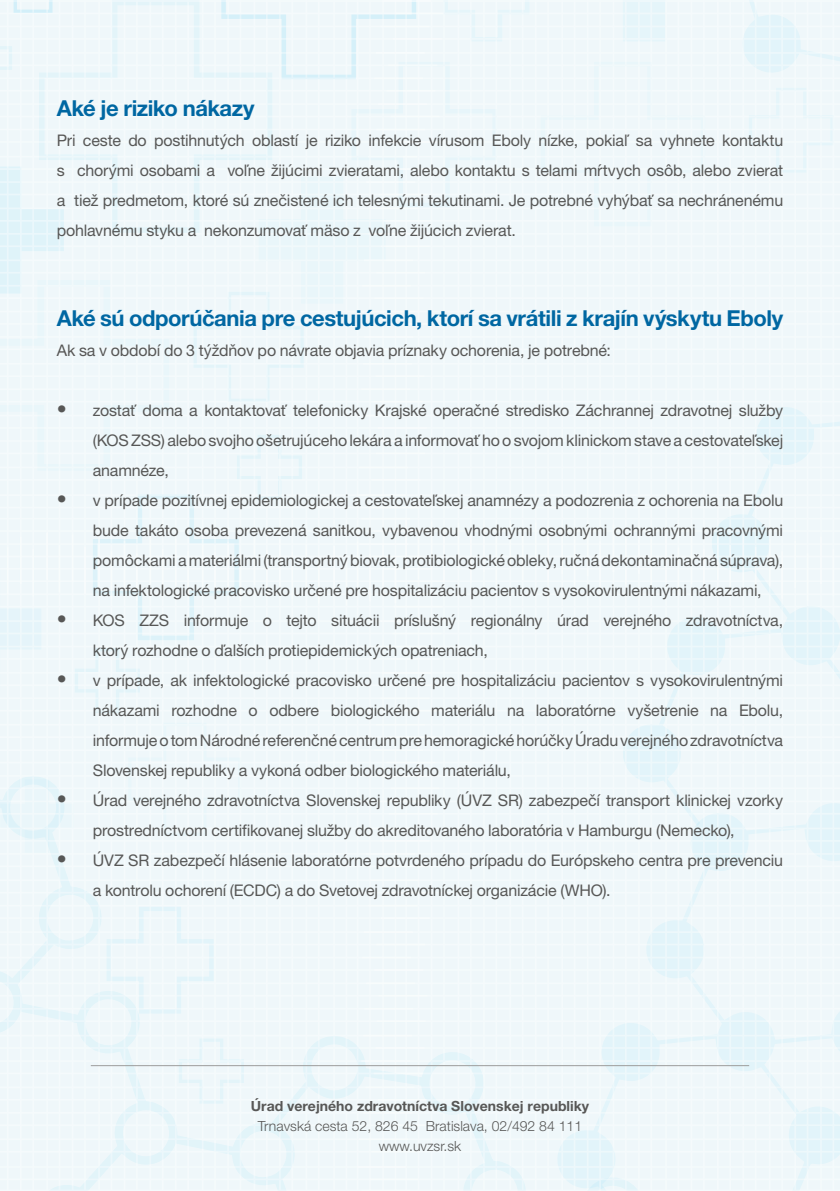
<style>
.page{position:relative;width:840px;height:1191px;background:#fff}
.page>*{position:absolute;margin:0;border:0;box-sizing:border-box;transform-origin:0 0}
.t1{font:700 22px "Helvetica Neue LT Pro";letter-spacing:-.02em;color:#0067a2}
.t2{font:16px/30px "Helvetica Neue LT Pro";letter-spacing:-.015em;color:#575756;text-align:justify}
.t3{font:300 14px/20px "Helvetica Neue LT Pro";color:#575756;text-align:center}
.t4{font:700 14px "Helvetica Neue LT Pro";color:#575756}
.s1{font-size:20px}
</style>
<div class="page">
<svg style="left:444px;top:605px;width:395px;height:586px;fill:#eff7fa"></svg>
<div style="left:0;top:605px;width:444px;height:586px;background:#eff7fa"></div>
<div style="left:444px;top:0;width:395px;height:605px;background:#eff7fa"></div>
<div style="left:0;top:0;width:444px;height:605px;background:#eff7fa"></div>
<hr style="left:91px;top:1065px;width:657px;height:1px;background:#9d9d9c">
<h1 class="t1" style="left:57px;top:95px;width:199px">Aké je riziko nákazy</h1>
<p class="t2" style="left:57px;top:125px;width:727px">Pri ceste do postihnutých oblastí je riziko infekcie vírusom Eboly nízke, pokiaľ sa vyhnete kontaktu s chorými osobami a voľne žijúcimi zvieratami, alebo kontaktu s telami mŕtvych osôb, alebo zvierat a tiež predmetom, ktoré sú znečistené ich telesnými tekutinami. Je potrebné vyhýbať sa nechránenému pohlavnému styku a nekonzumovať mäso z voľne žijúcich zvierat.</p>
<h1 class="t1" style="left:57px;top:305px;width:727px">Aké sú odporúčania pre cestujúcich, ktorí sa vrátili z krajín výskytu Eboly</h1>
<p class="t2" style="left:57px;top:335px;width:555px">Ak sa v období do 3 týždňov po návrate objavia príznaky ochorenia, je potrebné:</p>
<p class="t2" style="left:93px;top:395px;width:691px;text-indent:-36px"><span class="s1">•</span> zostať doma a kontaktovať telefonicky Krajské operačné stredisko Záchrannej zdravotnej služby (KOS ZSS) alebo svojho ošetrujúceho lekára a informovať ho o svojom klinickom stave a cestovateľskej anamnéze,</p>
<p class="t2" style="left:93px;top:485px;width:691px;text-indent:-36px"><span class="s1">•</span> v prípade pozitívnej epidemiologickej a cestovateľskej anamnézy a podozrenia z ochorenia na Ebolu bude takáto osoba prevezená sanitkou, vybavenou vhodnými osobnými ochrannými pracovnými pomôckami a materiálmi (transportný biovak, protibiologické obleky, ručná dekontaminačná súprava), na infektologické pracovisko určené pre hospitalizáciu pacientov s vysokovirulentnými nákazami,</p>
<p class="t2" style="left:93px;top:605px;width:691px;text-indent:-36px"><span class="s1">•</span> KOS ZZS informuje o tejto situácii príslušný regionálny úrad verejného zdravotníctva, ktorý rozhodne o ďalších protiepidemických opatreniach,</p>
<p class="t2" style="left:93px;top:665px;width:691px;text-indent:-36px"><span class="s1">•</span> v prípade, ak infektologické pracovisko určené pre hospitalizáciu pacientov s vysokovirulentnými nákazami rozhodne o odbere biologického materiálu na laboratórne vyšetrenie na Ebolu, informuje o tom Národné referenčné centrum pre hemoragické horúčky Úradu verejného zdravotníctva Slovenskej republiky a vykoná odber biologického materiálu,</p>
<p class="t2" style="left:93px;top:785px;width:691px;text-indent:-36px"><span class="s1">•</span> Úrad verejného zdravotníctva Slovenskej republiky (ÚVZ SR) zabezpečí transport klinickej vzorky prostredníctvom certifikovanej služby do akreditovaného laboratória v Hamburgu (Nemecko),</p>
<p class="t2" style="left:93px;top:845px;width:691px;text-indent:-36px"><span class="s1">•</span> ÚVZ SR zabezpečí hlásenie laboratórne potvrdeného prípadu do Európskeho centra pre prevenciu a kontrolu ochorení (ECDC) a do Svetovej zdravotníckej organizácie (WHO).</p>
<p class="t4" style="left:251px;top:1097px;width:339px">Úrad verejného zdravotníctva Slovenskej republiky</p>
<p class="t3" style="left:258px;top:1116px;width:325px">Trnavská cesta 52, 826 45 Bratislava, 02/492 84 111 www.uvzsr.sk</p>
</div>
